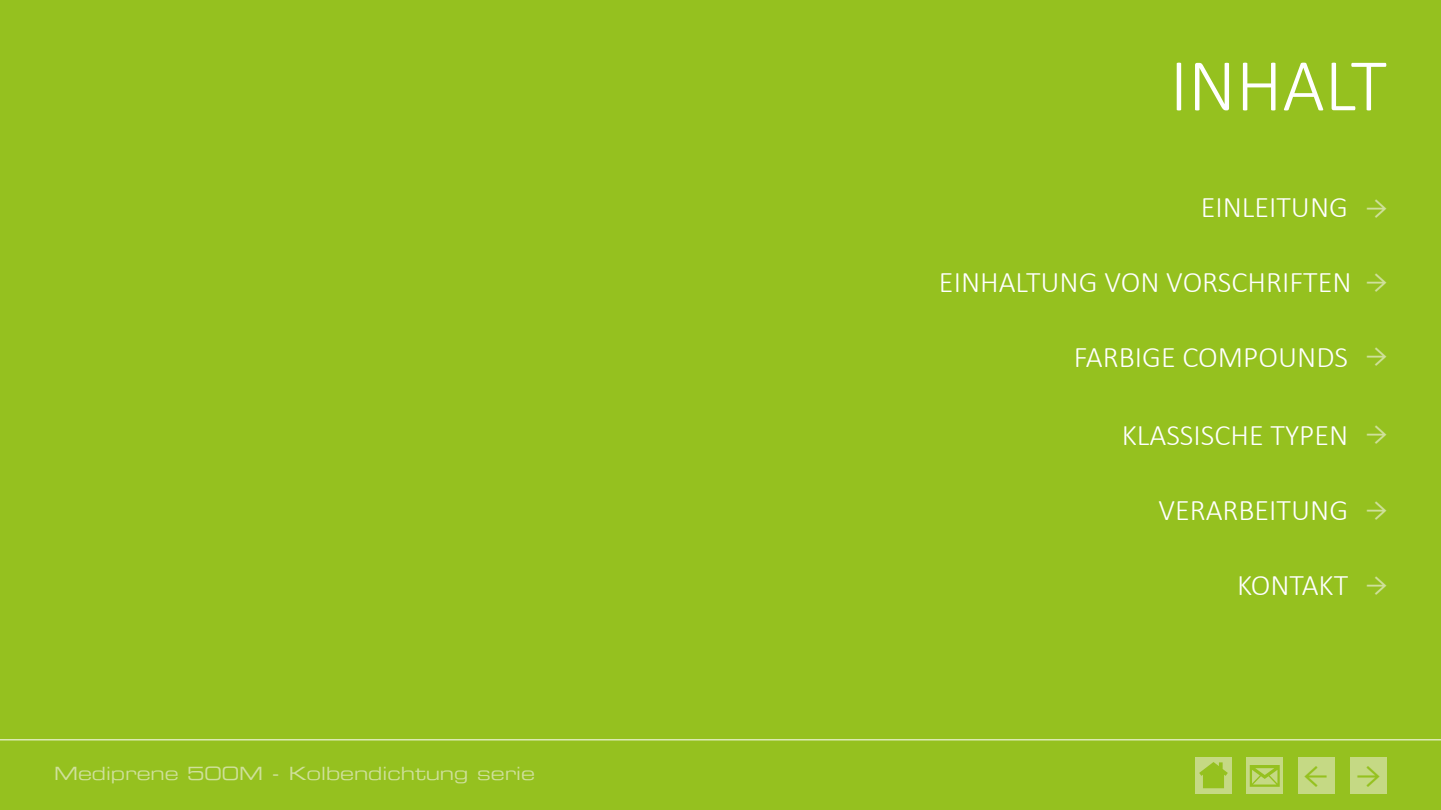
<style>
.page{position:relative;width:1441px;height:810px;background:#fff}
.page>*{position:absolute;margin:0;border:0;box-sizing:border-box;transform-origin:0 0}
.t1{font:300 75px "Calibri";color:#fff}
.t2{font:37.5px "Minion Pro";color:#95c11f}
.t3{font:300 30px "Calibri";color:#fff}
.t4{font:18px "Eurostile Extended Two";color:#cfe09b}
</style>
<div class="page">
<div style="left:0;top:0;width:1440px;height:810px;background:#95c11f"></div>
<div style="left:1297px;top:757px;width:37px;height:37px;background:#c5d984"></div>
<div style="left:1349px;top:757px;width:37px;height:37px;background:#c5d984"></div>
<hr style="left:0;top:739px;width:1440px;height:1px;background:#fff">
<div style="left:1246px;top:757px;width:37px;height:37px;background:#c5d984"></div>
<svg style="left:1249px;top:765px;width:30px;height:22px"></svg>
<div style="left:1195px;top:757px;width:37px;height:37px;background:#c5d984"></div>
<svg style="left:1199px;top:762px;width:28px;height:26px"></svg>
<h1 class="t1" style="left:1169px;top:39px;width:219px">INHALT</h1>
<p class="t3" style="left:1200px;top:189px;width:149px">EINLEITUNG</p>
<p class="t3" style="left:938px;top:263px;width:414px">EINHALTUNG VON VORSCHRIFTEN</p>
<p class="t3" style="left:1073px;top:339px;width:276px">FARBIGE COMPOUNDS</p>
<p class="t3" style="left:1121px;top:416px;width:228px">KLASSISCHE TYPEN</p>
<p class="t3" style="left:1158px;top:492px;width:191px">VERARBEITUNG</p>
<p class="t3" style="left:1236px;top:566px;width:113px">KONTAKT</p>
<p class="t4" style="left:54px;top:761px;width:482px">Mediprene 500M - Kolbendichtung serie</p>
<p class="t2" style="left:1303px;top:749px;width:26px">←</p>
</div>
